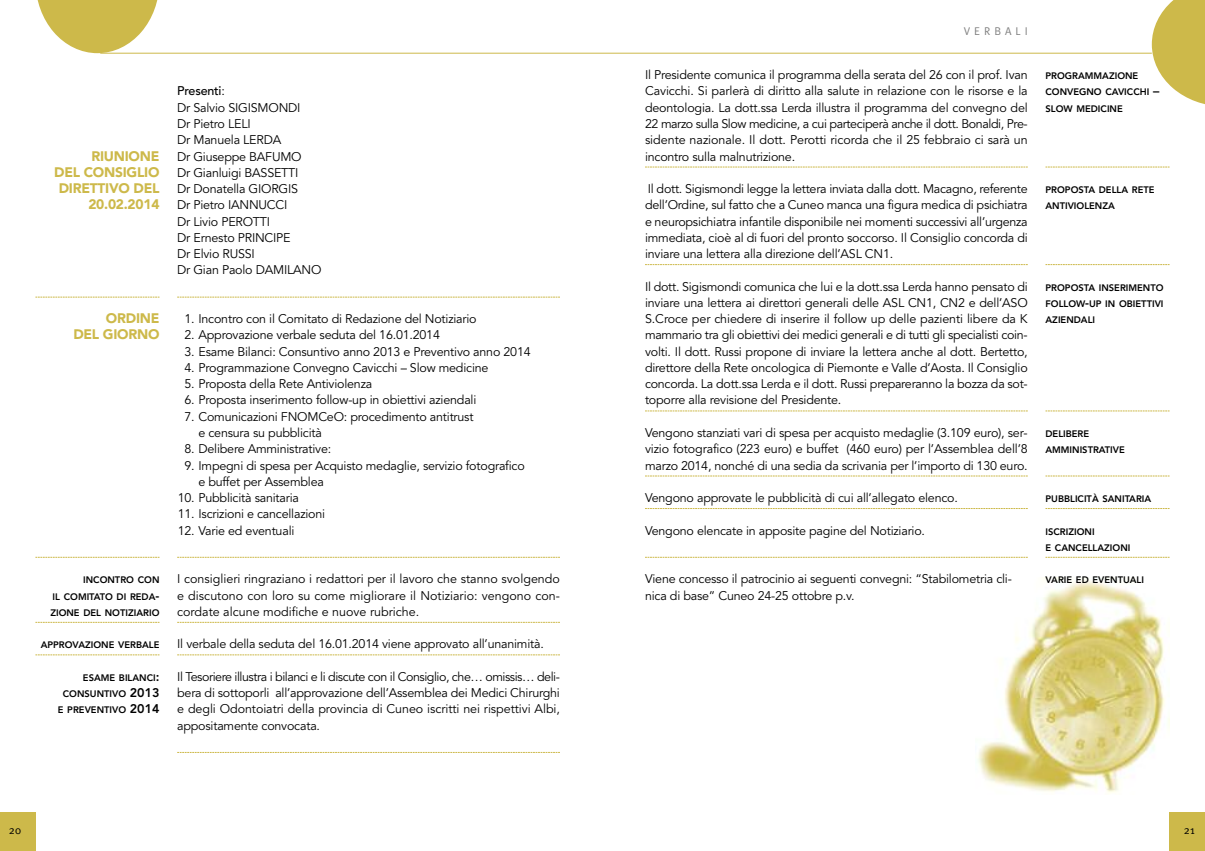
<style>
.page{position:relative;width:1205px;height:851px;background:#fff}
.page>*{position:absolute;margin:0;border:0;box-sizing:border-box;transform-origin:0 0}
.t1{font:900 13.75px/16.2px "Avenir";letter-spacing:-.02em;color:#cdb94a;text-align:right}
.t2{font:12.5px/16.2px "Avenir";letter-spacing:-.015em;color:#000;text-align:justify}
.t3{font:11.25px "Meta";letter-spacing:.355em;color:#808080}
.t4{font:11.25px "Meta";color:#000}
.t5{font:800 9.38px/16.2px "Avenir";color:#000}
.s1{font-size:12.5px}
.s2{font-weight:500}
</style>
<div class="page">
<img style="left:978px;top:577px;width:191px;height:217px">
<svg style="left:645px;top:167px;width:383px;height:1px"></svg>
<svg style="left:645px;top:264px;width:383px;height:1px"></svg>
<svg style="left:645px;top:410px;width:383px;height:1px"></svg>
<svg style="left:645px;top:475px;width:383px;height:1px"></svg>
<svg style="left:645px;top:508px;width:383px;height:1px"></svg>
<svg style="left:645px;top:557px;width:383px;height:1px"></svg>
<svg style="left:1045px;top:167px;width:124px;height:1px"></svg>
<svg style="left:1045px;top:264px;width:124px;height:1px"></svg>
<svg style="left:1045px;top:410px;width:124px;height:1px"></svg>
<svg style="left:1045px;top:475px;width:124px;height:1px"></svg>
<svg style="left:1045px;top:508px;width:124px;height:1px"></svg>
<svg style="left:1045px;top:557px;width:124px;height:1px"></svg>
<div style="left:1169px;top:812px;width:36px;height:38px;background:#cdb94a"></div>
<svg style="left:1152px;top:0;width:53px;height:104px"></svg>
<div style="left:0;top:812px;width:35px;height:38px;background:#cdb94a"></div>
<svg style="left:35px;top:297px;width:124px;height:1px"></svg>
<svg style="left:35px;top:557px;width:124px;height:1px"></svg>
<svg style="left:35px;top:622px;width:124px;height:1px"></svg>
<svg style="left:35px;top:654px;width:124px;height:1px"></svg>
<svg style="left:177px;top:297px;width:383px;height:1px"></svg>
<svg style="left:177px;top:557px;width:383px;height:1px"></svg>
<svg style="left:177px;top:622px;width:383px;height:1px"></svg>
<svg style="left:177px;top:654px;width:383px;height:1px"></svg>
<svg style="left:177px;top:752px;width:383px;height:1px"></svg>
<svg style="left:37px;top:0;width:122px;height:53px"></svg>
<hr style="left:100px;top:53px;width:1052px;height:1px;background:#cdb94a">
<p class="t1" style="left:54px;top:149px;width:107px">RIUNIONE<br>DEL CONSIGLIO<br>DIRETTIVO DEL<br>20.02.2014</p>
<p class="t1" style="left:73px;top:311px;width:88px">ORDINE<br>DEL GIORNO</p>
<p class="t5" style="left:50px;top:572px;width:111px;text-align:justify;text-indent:33px">INCONTRO CON IL COMITATO DI REDA<span class="s1">-</span>ZIONE DEL NOTIZIARIO</p>
<p class="t5" style="left:41px;top:637px;width:120px">APPROVAZIONE VERBALE</p>
<p class="t5" style="left:58px;top:670px;width:103px;text-align:right">ESAME BILANCI<span class="s1">:<br></span>CONSUNTIVO <span class="s1">2013<br></span>E PREVENTIVO <span class="s1">2014</span></p>
<p class="t2" style="left:177px;top:84px;width:146px;text-align:left"><span class="s2">Presenti</span>:<br>Dr Salvio SIGISMONDI<br>Dr Pietro LELI<br>Dr Manuela LERDA<br>Dr Giuseppe BAFUMO<br>Dr Gianluigi BASSETTI<br>Dr Donatella GIORGIS<br>Dr Pietro IANNUCCI<br>Dr Livio PEROTTI<br>Dr Ernesto PRINCIPE<br>Dr Elvio RUSSI<br>Dr Gian Paolo DAMILANO</p>
<p class="t2" style="left:184px;top:311px;width:294px">1. Incontro con il Comitato di Redazione del Notiziario</p>
<p class="t2" style="left:184px;top:328px;width:257px">2. Approvazione verbale seduta del 16.01.2014</p>
<p class="t2" style="left:184px;top:344px;width:348px">3. Esame Bilanci: Consuntivo anno 2013 e Preventivo anno 2014</p>
<p class="t2" style="left:184px;top:360px;width:306px">4. Programmazione Convegno Cavicchi – Slow medicine</p>
<p class="t2" style="left:184px;top:376px;width:189px">5. Proposta della Rete Antiviolenza</p>
<p class="t2" style="left:184px;top:393px;width:293px">6. Proposta inserimento follow-up in obiettivi aziendali</p>
<p class="t2" style="left:198px;top:409px;width:277px;text-indent:-14px">7. Comunicazioni FNOMCeO: procedimento antitrust e censura su pubblicità</p>
<p class="t2" style="left:184px;top:441px;width:148px">8. Delibere Amministrative:</p>
<p class="t2" style="left:198px;top:458px;width:328px;text-indent:-14px">9. Impegni di spesa per Acquisto medaglie, servizio fotografico e buffet per Assemblea</p>
<p class="t2" style="left:178px;top:490px;width:123px">10. Pubblicità sanitaria</p>
<p class="t2" style="left:178px;top:506px;width:149px">11. Iscrizioni e cancellazioni</p>
<p class="t2" style="left:178px;top:523px;width:118px">12. Varie ed eventuali</p>
<p class="t2" style="left:177px;top:571px;width:384px">I consiglieri ringraziano i redattori per il lavoro che stanno svolgendo e discutono con loro su come migliorare il Notiziario: vengono con&shy;cordate alcune modifiche e nuove rubriche.</p>
<p class="t2" style="left:177px;top:636px;width:368px">Il verbale della seduta del 16.01.2014 viene approvato all’unanimità.</p>
<p class="t2" style="left:177px;top:669px;width:384px">Il Tesoriere illustra i bilanci e li discute con il Consiglio, che… omissis… deli&shy;bera di sottoporli all’approvazione dell’Assemblea dei Medici Chirurghi e degli Odontoiatri della provincia di Cuneo iscritti nei rispettivi Albi, appositamente convocata.</p>
<p class="t4" style="left:9px;top:823px;width:14px">20</p>
<p class="t3" style="left:963px;top:25px;width:66px">VERBALI</p>
<p class="t2" style="left:645px;top:68px;width:384px">Il Presidente comunica il programma della serata del 26 con il prof. Ivan Cavicchi. Si parlerà di diritto alla salute in relazione con le risorse e la deontologia. La dott.ssa Lerda illustra il programma del convegno del 22 marzo sulla Slow medicine, a cui parteciperà anche il dott. Bonaldi, Pre&shy;sidente nazionale. Il dott. Perotti ricorda che il 25 febbraio ci sarà un incontro sulla malnutrizione.</p>
<p class="t2" style="left:645px;top:181px;width:384px">Il dott. Sigismondi legge la lettera inviata dalla dott. Macagno, referente dell’Ordine, sul fatto che a Cuneo manca una figura medica di psichiatra e neuropsichiatra infantile disponibile nei momenti successivi all’urgenza immediata, cioè al di fuori del pronto soccorso. Il Consiglio concorda di inviare una lettera alla direzione dell’ASL CN1.</p>
<p class="t2" style="left:645px;top:279px;width:384px">Il dott. Sigismondi comunica che lui e la dott.ssa Lerda hanno pensato di inviare una lettera ai direttori generali delle ASL CN1, CN2 e dell’ASO S.Croce per chiedere di inserire il follow up delle pazienti libere da K mammario tra gli obiettivi dei medici generali e di tutti gli specialisti coin&shy;volti. Il dott. Russi propone di inviare la lettera anche al dott. Bertetto, direttore della Rete oncologica di Piemonte e Valle d’Aosta. Il Consiglio concorda. La dott.ssa Lerda e il dott. Russi prepareranno la bozza da sot&shy;toporre alla revisione del Presidente.</p>
<p class="t2" style="left:645px;top:425px;width:384px">Vengono stanziati vari di spesa per acquisto medaglie (3.109 euro), ser&shy;vizio fotografico (223 euro) e buffet (460 euro) per l’Assemblea dell’8 marzo 2014, nonché di una sedia da scrivania per l’importo di 130 euro.</p>
<p class="t2" style="left:645px;top:490px;width:314px">Vengono approvate le pubblicità di cui all’allegato elenco.</p>
<p class="t2" style="left:645px;top:523px;width:282px">Vengono elencate in apposite pagine del Notiziario.</p>
<p class="t2" style="left:645px;top:571px;width:368px">Viene concesso il patrocinio ai seguenti convegni: “Stabilometria cli&shy;nica di base” Cuneo 24-25 ottobre p.v.</p>
<p class="t5" style="left:1045px;top:69px;width:115px">PROGRAMMAZIONE<br>CONVEGNO CAVICCHI <span class="s1">–<br></span>SLOW MEDICINE</p>
<p class="t5" style="left:1045px;top:182px;width:111px">PROPOSTA DELLA RETE<br>ANTIVIOLENZA</p>
<p class="t5" style="left:1045px;top:280px;width:120px;text-align:justify">PROPOSTA INSERIMENTO FOLLOW<span class="s1">-</span>UP IN OBIETTIVI AZIENDALI</p>
<p class="t5" style="left:1045px;top:426px;width:81px">DELIBERE<br>AMMINISTRATIVE</p>
<p class="t5" style="left:1045px;top:491px;width:107px">PUBBLICITÀ SANITARIA</p>
<p class="t5" style="left:1045px;top:524px;width:86px">ISCRIZIONI<br>E CANCELLAZIONI</p>
<p class="t5" style="left:1045px;top:572px;width:100px">VARIE ED EVENTUALI</p>
<p class="t4" style="left:1184px;top:823px;width:12px">21</p>
</div>
